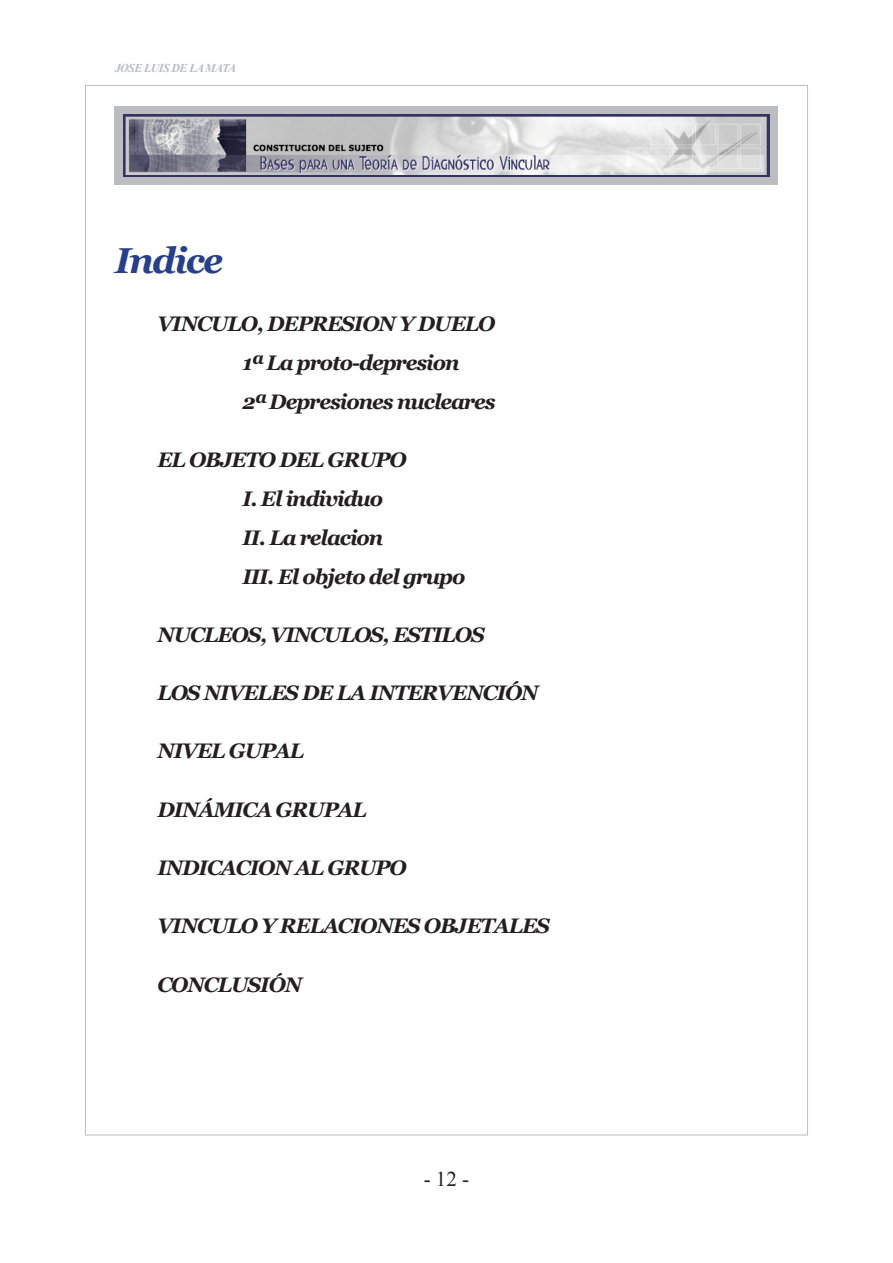
<style>
.page{position:relative;width:893px;height:1263px;background:#fff}
.page>*{position:absolute;margin:0;border:0;box-sizing:border-box;transform-origin:0 0}
.t1{font:italic 700 36px "Georgia";letter-spacing:-.05em;color:#253f8e}
.t2{font:italic 700 21px "Georgia";letter-spacing:-.05em;color:#231f20}
.t3{font:21px "Times New Roman";color:#231f20}
.t4{font:italic 700 12px "Times New Roman";letter-spacing:-.05em;color:#bcbdc0}
</style>
<div class="page">
<div style="left:115px;top:106px;width:663px;height:79px;background:#bcbdc0"></div>
<img style="left:123px;top:115px;width:647px;height:61px">
<p class="t4" style="left:115px;top:60px;width:123px">JOSE LUIS DE LA MATA</p>
<p class="t1" style="left:115px;top:233px;width:110px">Indice</p>
<p class="t2" style="left:157px;top:308px;width:340px">VINCULO, DEPRESION Y DUELO</p>
<p class="t2" style="left:242px;top:347px;width:219px">1ª La proto-depresion</p>
<p class="t2" style="left:242px;top:386px;width:255px">2ª Depresiones nucleares</p>
<p class="t2" style="left:157px;top:444px;width:251px">EL OBJETO DEL GRUPO</p>
<p class="t2" style="left:242px;top:483px;width:142px">I. El individuo</p>
<p class="t2" style="left:242px;top:522px;width:143px">II. La relacion</p>
<p class="t2" style="left:242px;top:561px;width:225px">III. El objeto del grupo</p>
<p class="t2" style="left:157px;top:619px;width:329px">NUCLEOS, VINCULOS, ESTILOS</p>
<p class="t2" style="left:157px;top:677px;width:383px">LOS NIVELES DE LA INTERVENCIÓN</p>
<p class="t2" style="left:157px;top:735px;width:148px">NIVEL GUPAL</p>
<p class="t2" style="left:157px;top:794px;width:211px">DINÁMICA GRUPAL</p>
<p class="t2" style="left:157px;top:852px;width:251px">INDICACION AL GRUPO</p>
<p class="t2" style="left:157px;top:910px;width:394px">VINCULO Y RELACIONES OBJETALES</p>
<p class="t2" style="left:157px;top:969px;width:146px">CONCLUSIÓN</p>
<p class="t3" style="left:424px;top:1165px;width:47px">- 12 -</p>
</div>
